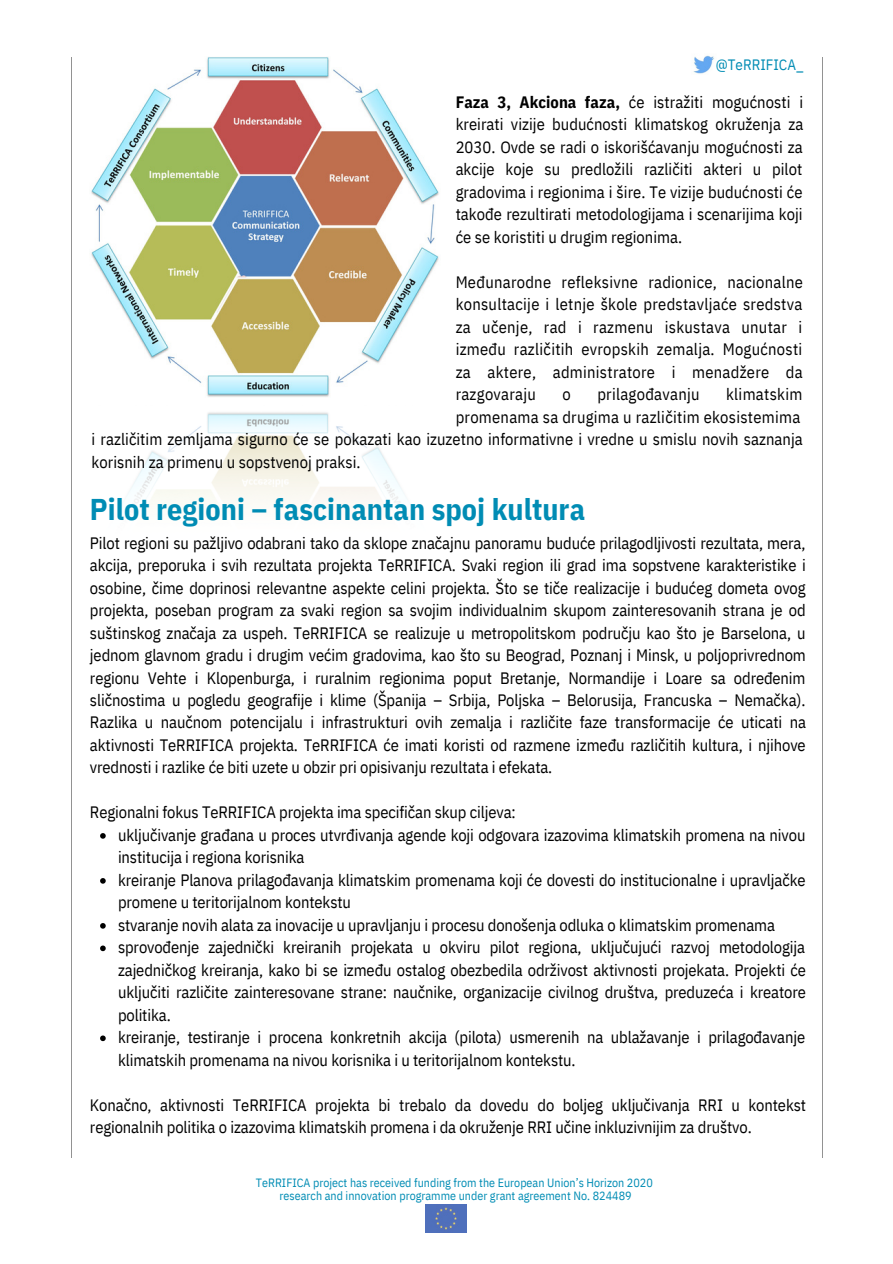
<style>
.page{position:relative;width:893px;height:1264px;background:#fff}
.page>*{position:absolute;margin:0;border:0;box-sizing:border-box;transform-origin:0 0}
.t1{font:700 30px "IBM Plex Sans Cond";color:#008cb4}
.t2{font:16.5px/22.5px "IBM Plex Sans Cond";letter-spacing:-.005em;color:#000;text-align:justify}
.t3{font:16.5px/22.5px "IBM Plex Sans Cond";letter-spacing:.015em;color:#000;text-align:right}
.t4{font:15px "IBM Plex Sans Cond";color:#008cb4}
.t5{font:12px/13.5px "IBM Plex Sans Cond";color:#008cb4;text-align:center}
.s1{font-weight:700}
</style>
<div class="page">
<hr style="left:71px;top:57px;width:1px;height:1100px;background:#929292">
<hr style="left:822px;top:57px;width:1px;height:1100px;background:#929292">
<img style="left:91px;top:57px;width:348px;height:449px">
<img style="left:693px;top:55px;width:21px;height:19px">
<img style="left:425px;top:1204px;width:42px;height:28px">
<svg style="left:100px;top:833px;width:6px;height:5px"></svg>
<svg style="left:100px;top:878px;width:6px;height:5px"></svg>
<svg style="left:100px;top:923px;width:6px;height:5px"></svg>
<svg style="left:100px;top:945px;width:6px;height:6px"></svg>
<svg style="left:100px;top:1035px;width:6px;height:6px"></svg>
<p class="t4" style="left:715px;top:55px;width:89px">@TeRRIFICA_</p>
<p class="t2" style="left:455px;top:90px;width:349px"><span class="s1">Faza 3, Akciona faza,</span> će istražiti mogućnosti i kreirati vizije budućnosti klimatskog okruženja za 2030. Ovde se radi o iskorišćavanju mogućnosti za akcije koje su predložili različiti akteri u pilot gradovima i regionima i šire. Te vizije budućnosti će takođe rezultirati metodologijama i scenarijima koji će se koristiti u drugim regionima.</p>
<p class="t2" style="left:455px;top:270px;width:349px">Međunarodne refleksivne radionice, nacionalne konsultacije i letnje škole predstavljaće sredstva za učenje, rad i razmenu iskustava unutar i između različitih evropskih zemalja. Mogućnosti za aktere, administratore i menadžere da razgovaraju</p>
<p class="t3" style="left:455px;top:382px;width:348px">klimatskim<br>promenama sa drugima u različitim ekosistemima</p>
<p class="t2" style="left:562px;top:382px;width:10px">o</p>
<p class="t3" style="left:597px;top:382px;width:104px">prilagođavanju</p>
<p class="t2" style="left:92px;top:428px;width:712px">i različitim zemljama sigurno će se pokazati kao izuzetno informativne i vredne u smislu novih saznanja korisnih za primenu u sopstvenoj praksi.</p>
<h1 class="t1" style="left:90px;top:489px;width:496px">Pilot regioni – fascinantan spoj kultura</h1>
<p class="t2" style="left:90px;top:531px;width:717px">Pilot regioni su pažljivo odabrani tako da sklope značajnu panoramu buduće prilagodljivosti rezultata, mera, akcija, preporuka i svih rezultata projekta TeRRIFICA. Svaki region ili grad ima sopstvene karakteristike i osobine, čime doprinosi relevantne aspekte celini projekta. Što se tiče realizacije i budućeg dometa ovog projekta, poseban program za svaki region sa svojim individualnim skupom zainteresovanih strana je od suštinskog značaja za uspeh. TeRRIFICA se realizuje u metropolitskom području kao što je Barselona, u jednom glavnom gradu i drugim većim gradovima, kao što su Beograd, Poznanj i Minsk, u poljoprivrednom regionu Vehte i Klopenburga, i ruralnim regionima poput Bretanje, Normandije i Loare sa određenim sličnostima u pogledu geografije i klime (Španija – Srbija, Poljska – Belorusija, Francuska – Nemačka).<br>Razlika u naučnom potencijalu i infrastrukturi ovih zemalja i različite faze transformacije će uticati na aktivnosti TeRRIFICA projekta. TeRRIFICA će imati koristi od razmene između različitih kultura, i njihove vrednosti i razlike će biti uzete u obzir pri opisivanju rezultata i efekata.</p>
<p class="t2" style="left:90px;top:801px;width:427px">Regionalni fokus TeRRIFICA projekta ima specifičan skup ciljeva:</p>
<p class="t2" style="left:118px;top:823px;width:689px;text-align:left">uključivanje građana u proces utvrđivanja agende koji odgovara izazovima klimatskih promena na nivou institucija i regiona korisnika<br>kreiranje Planova prilagođavanja klimatskim promenama koji će dovesti do institucionalne i upravljačke promene u teritorijalnom kontekstu<br>stvaranje novih alata za inovacije u upravljanju i procesu donošenja odluka o klimatskim promenama sprovođenje zajednički kreiranih projekata u okviru pilot regiona, uključujući razvoj metodologija zajedničkog kreiranja, kako bi se između ostalog obezbedila održivost aktivnosti projekata. Projekti će uključiti različite zainteresovane strane: naučnike, organizacije civilnog društva, preduzeća i kreatore politika.<br>kreiranje, testiranje i procena konkretnih akcija (pilota) usmerenih na ublažavanje i prilagođavanje klimatskih promenama na nivou korisnika i u teritorijalnom kontekstu.</p>
<p class="t2" style="left:90px;top:1093px;width:717px">Konačno, aktivnosti TeRRIFICA projekta bi trebalo da dovedu do boljeg uključivanja RRI u kontekst regionalnih politika o izazovima klimatskih promena i da okruženje RRI učine inkluzivnijim za društvo.</p>
<p class="t5" style="left:256px;top:1175px;width:398px">TeRRIFICA project has received funding from the European Union’s Horizon 2020 research and innovation programme under grant agreement No. 824489</p>
</div>
